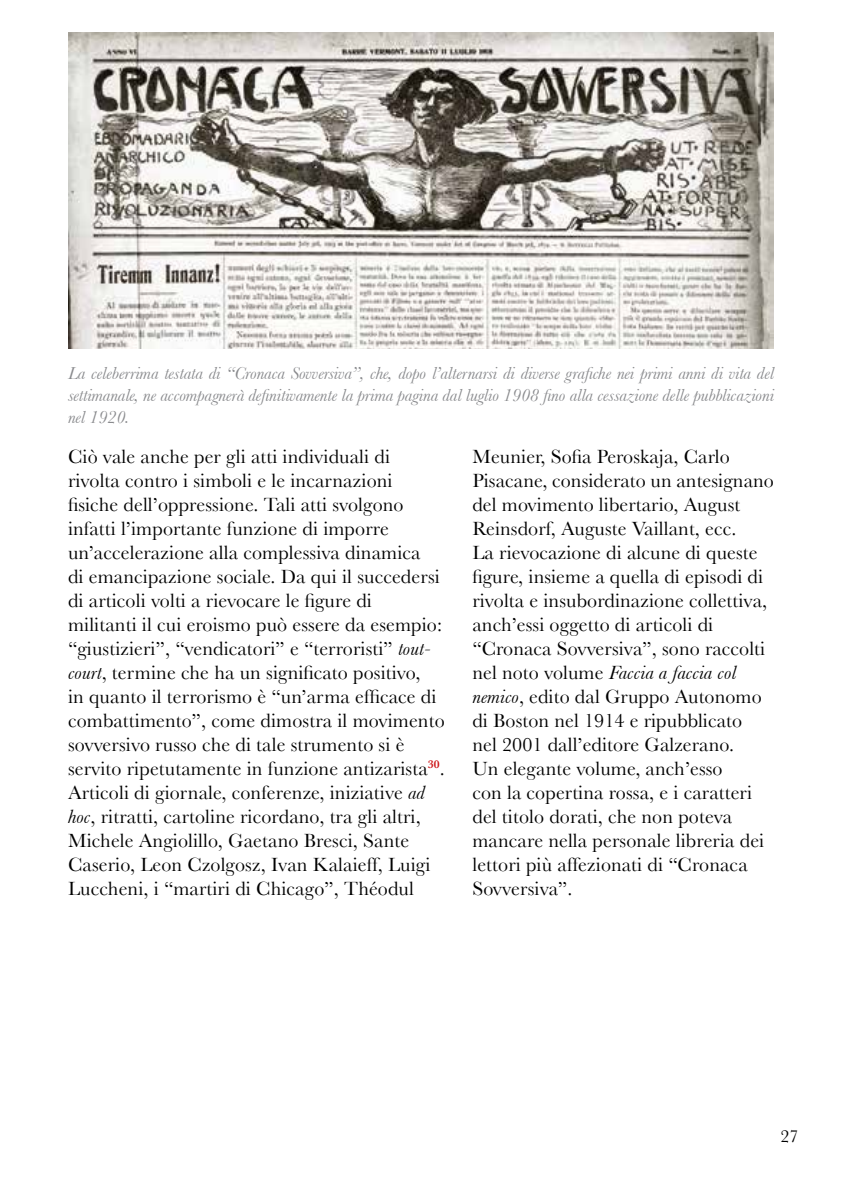
<style>
.page{position:relative;width:842px;height:1191px;background:#fff}
.page>*{position:absolute;margin:0;border:0;box-sizing:border-box;transform-origin:0 0}
.t1{font:20px/24px "Baskerville";letter-spacing:.005em;color:#000}
.t2{font:italic 18px/22px "Baskerville";letter-spacing:-.005em;color:#898a8d;text-align:justify}
.t3{font:18px "Baskerville";color:#000}
.s1{font-style:italic}
</style>
<div class="page">
<img style="left:68px;top:32px;width:706px;height:316px">
<p class="t2" style="left:68px;top:362px;width:707px">La celeberrima testata di “Cronaca Sovversiva”, che, dopo l’alternarsi di diverse grafiche nei primi anni di vita del settimanale, ne accompagnerà definitivamente la prima pagina dal luglio 1908 fino alla cessazione delle pubblicazioni nel 1920.</p>
<p class="t1" style="left:68px;top:444px;width:378px">Ciò vale anche per gli atti individuali di rivolta contro i simboli e le incarnazioni fisiche dell’oppressione. Tali atti svolgono infatti l’importante funzione di imporre un’accelerazione alla complessiva dinamica<br>di emancipazione sociale. Da qui il succedersi di articoli volti a rievocare le figure di militanti il cui eroismo può essere da esempio: “giustizieri”, “vendicatori” e “terroristi” <span class="s1">tout&shy;court</span>, termine che ha un significato positivo,<br>in quanto il terrorismo è “un’arma efficace di combattimento”, come dimostra il movimento sovversivo russo che di tale strumento si è servito ripetutamente in funzione antizarista<sup>30</sup>.<br>Articoli di giornale, conferenze, iniziative <span class="s1">ad hoc</span>, ritratti, cartoline ricordano, tra gli altri, Michele Angiolillo, Gaetano Bresci, Sante Caserio, Leon Czolgosz, Ivan Kalaieff, Luigi Luccheni, i “martiri di Chicago”, Théodul</p>
<p class="t1" style="left:472px;top:444px;width:303px">Meunier, Sofia Peroskaja, Carlo Pisacane, considerato un antesignano del movimento libertario, August Reinsdorf, Auguste Vaillant, ecc.<br>La rievocazione di alcune di queste figure, insieme a quella di episodi di rivolta e insubordinazione collettiva, anch’essi oggetto di articoli di “Cronaca Sovversiva”, sono raccolti nel noto volume <span class="s1">Faccia a faccia col nemico</span>, edito dal Gruppo Autonomo di Boston nel 1914 e ripubblicato<br>nel 2001 dall’editore Galzerano.<br>Un elegante volume, anch’esso<br>con la copertina rossa, e i caratteri del titolo dorati, che non poteva mancare nella personale libreria dei lettori più affezionati di “Cronaca Sovversiva”.</p>
<p class="t3" style="left:780px;top:1125px;width:19px">27</p>
</div>
